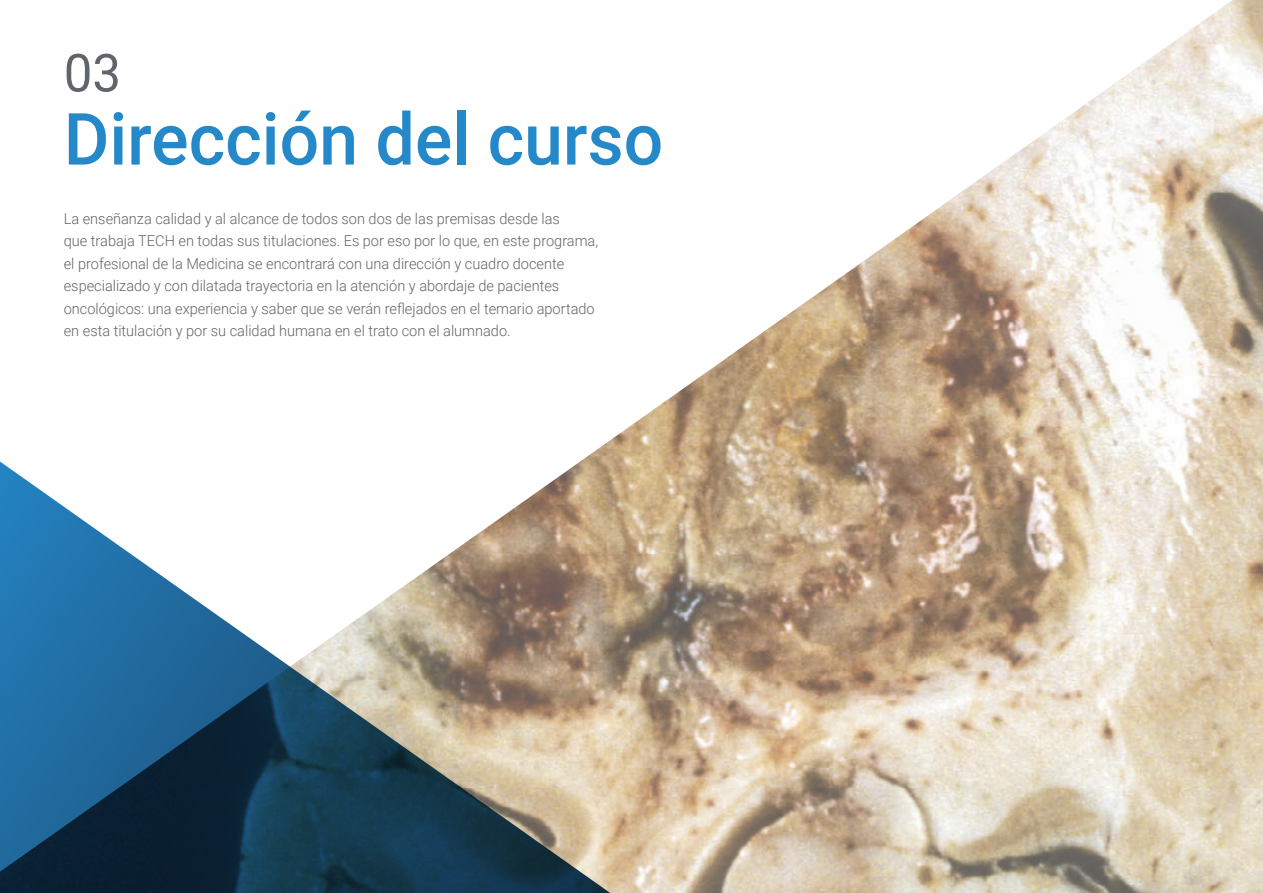
<style>
.page{position:relative;width:1263px;height:893px;background:#fff}
.page>*{position:absolute;margin:0;border:0;box-sizing:border-box;transform-origin:0 0}
.t1{font:500 72px "Roboto";color:#2488c9}
.t2{font:52.5px "Roboto";color:#61646a}
.t3{font:300 15px/22.5px "Roboto";color:#61646a}
</style>
<div class="page">
<img style="left:602px;top:0;width:661px;height:893px">
<svg style="left:0;top:446px;width:640px;height:447px"></svg>
<h2 class="t2" style="left:64px;top:36px;width:59px">03</h2>
<h1 class="t1" style="left:64px;top:89px;width:601px">Dirección del curso</h1>
<p class="t3" style="left:64px;top:207px;width:536px">La enseñanza calidad y al alcance de todos son dos de las premisas desde las<br>que trabaja TECH en todas sus titulaciones. Es por eso por lo que, en este programa, el profesional de la Medicina se encontrará con una dirección y cuadro docente especializado y con dilatada trayectoria en la atención y abordaje de pacientes oncológicos: una experiencia y saber que se verán reflejados en el temario aportado en esta titulación y por su calidad humana en el trato con el alumnado.</p>
</div>
